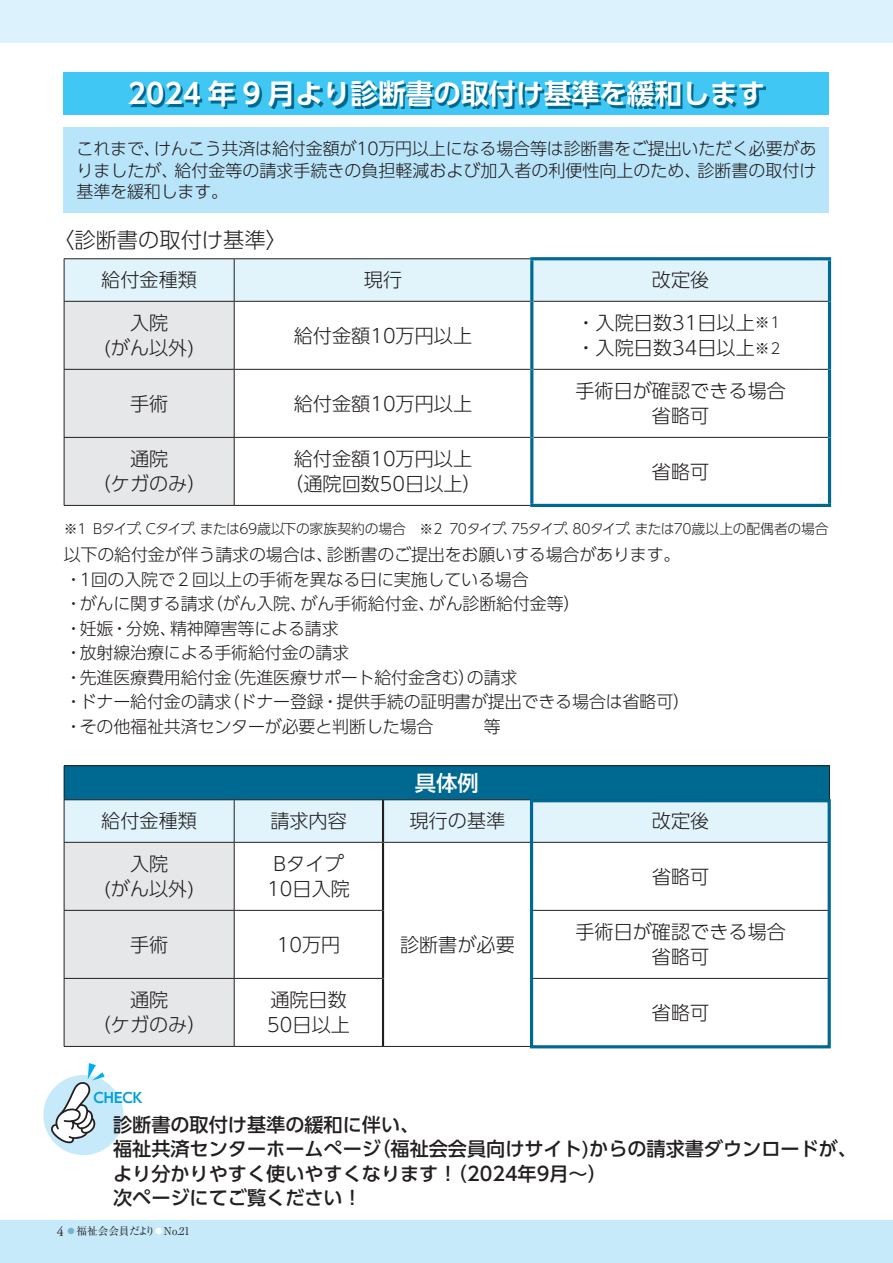
<style>
.page{position:relative;width:893px;height:1263px;background:#fff}
.page>*{position:absolute;margin:0;border:0;box-sizing:border-box;transform-origin:0 0}
.t1{font:700 27.6px "UD Shin Go Pro De";color:#fff}
.t2{font:300 21.3px "UD Shin Go Pro";color:#231f20}
.t3{font:500 21.3px "UD Shin Go Pro";color:#fff}
.t4{font:300 19.2px/25.5px "UD Shin Go Pro";color:#231f20;text-align:center}
.t5{font:500 19.2px/24.5px "UD Shin Go Pro";color:#231f20}
.t6{font:300 16.95px/24.5px "UD Shin Go Pro";letter-spacing:-.01em;color:#231f20}
.t7{font:300 13.8px "UD Shin Go Pro";letter-spacing:-.035em;color:#231f20}
.t8{font:700 13.8px "UD Shin Go Pro De";color:#009fda}
.t9{font:10.65px "Ryumin Pro";color:#231f20}
.s1{font-size:14.85px}
.s2{font-family:"Adobe Garamond Pro";font-size:13.8px}
.s3{color:#76b4cf}
.s4{color:#fff}
</style>
<div class="page">
<div style="left:0;top:1220px;width:893px;height:43px;background:#c6eafa"></div>
<div style="left:0;top:0;width:893px;height:43px;background:#dcf2fc"></div>
<div style="left:64px;top:72px;width:765px;height:43px;background:#40c7f4"></div>
<img style="left:131px;top:82px;width:634px;height:27px">
<div style="left:64px;top:128px;width:765px;height:85px;background:#b9e5fa"></div>
<svg style="left:65px;top:259px;width:763px;height:246px"></svg>
<hr style="left:64px;top:258px;width:170px;height:1px;background:#231f20">
<hr style="left:64px;top:259px;width:1px;height:42px;background:#231f20">
<hr style="left:234px;top:258px;width:296px;height:1px;background:#231f20">
<hr style="left:234px;top:259px;width:1px;height:42px;background:#231f20">
<hr style="left:64px;top:301px;width:170px;height:1px;background:#231f20">
<hr style="left:64px;top:302px;width:1px;height:67px;background:#231f20">
<hr style="left:234px;top:301px;width:296px;height:1px;background:#231f20">
<hr style="left:234px;top:302px;width:1px;height:67px;background:#231f20">
<hr style="left:533px;top:301px;width:295px;height:1px;background:#231f20">
<hr style="left:64px;top:369px;width:170px;height:1px;background:#231f20">
<hr style="left:64px;top:370px;width:1px;height:67px;background:#231f20">
<hr style="left:234px;top:369px;width:296px;height:1px;background:#231f20">
<hr style="left:234px;top:370px;width:1px;height:67px;background:#231f20">
<hr style="left:533px;top:369px;width:295px;height:1px;background:#231f20">
<hr style="left:64px;top:437px;width:170px;height:1px;background:#231f20">
<hr style="left:64px;top:438px;width:1px;height:67px;background:#231f20">
<hr style="left:234px;top:437px;width:296px;height:1px;background:#231f20">
<hr style="left:234px;top:438px;width:1px;height:67px;background:#231f20">
<hr style="left:533px;top:437px;width:295px;height:1px;background:#231f20">
<hr style="left:64px;top:505px;width:170px;height:1px;background:#231f20">
<hr style="left:234px;top:505px;width:296px;height:1px;background:#231f20">
<hr style="left:530px;top:257px;width:301px;height:3px;background:#006991">
<hr style="left:530px;top:260px;width:3px;height:41px;background:#006991">
<hr style="left:828px;top:260px;width:3px;height:41px;background:#006991">
<hr style="left:530px;top:301px;width:3px;height:68px;background:#006991">
<hr style="left:828px;top:301px;width:3px;height:68px;background:#006991">
<hr style="left:530px;top:369px;width:3px;height:68px;background:#006991">
<hr style="left:828px;top:369px;width:3px;height:68px;background:#006991">
<hr style="left:530px;top:437px;width:3px;height:67px;background:#006991">
<hr style="left:828px;top:437px;width:3px;height:67px;background:#006991">
<hr style="left:530px;top:504px;width:301px;height:3px;background:#006991">
<div style="left:64px;top:766px;width:765px;height:34px;background:#006991"></div>
<svg style="left:65px;top:800px;width:762px;height:246px"></svg>
<hr style="left:64px;top:765px;width:170px;height:1px;background:#231f20">
<hr style="left:64px;top:766px;width:1px;height:33px;background:#231f20">
<hr style="left:234px;top:765px;width:149px;height:1px;background:#231f20">
<hr style="left:383px;top:765px;width:149px;height:1px;background:#231f20">
<hr style="left:532px;top:765px;width:298px;height:1px;background:#231f20">
<hr style="left:829px;top:766px;width:1px;height:33px;background:#231f20">
<hr style="left:64px;top:799px;width:170px;height:1px;background:#231f20">
<hr style="left:64px;top:800px;width:1px;height:42px;background:#231f20">
<hr style="left:234px;top:799px;width:149px;height:1px;background:#231f20">
<hr style="left:234px;top:800px;width:1px;height:42px;background:#231f20">
<hr style="left:383px;top:799px;width:149px;height:1px;background:#231f20">
<hr style="left:64px;top:842px;width:170px;height:1px;background:#231f20">
<hr style="left:64px;top:843px;width:1px;height:67px;background:#231f20">
<hr style="left:234px;top:842px;width:148px;height:1px;background:#231f20">
<hr style="left:234px;top:843px;width:1px;height:67px;background:#231f20">
<hr style="left:384px;top:842px;width:148px;height:1px;background:#231f20">
<hr style="left:532px;top:842px;width:298px;height:1px;background:#231f20">
<hr style="left:64px;top:910px;width:170px;height:1px;background:#231f20">
<hr style="left:64px;top:911px;width:1px;height:67px;background:#231f20">
<hr style="left:234px;top:910px;width:148px;height:1px;background:#231f20">
<hr style="left:234px;top:911px;width:1px;height:67px;background:#231f20">
<hr style="left:531px;top:910px;width:299px;height:1px;background:#231f20">
<hr style="left:64px;top:978px;width:170px;height:1px;background:#231f20">
<hr style="left:64px;top:979px;width:1px;height:67px;background:#231f20">
<hr style="left:234px;top:978px;width:148px;height:1px;background:#231f20">
<hr style="left:234px;top:979px;width:1px;height:67px;background:#231f20">
<hr style="left:531px;top:978px;width:299px;height:1px;background:#231f20">
<hr style="left:64px;top:1046px;width:170px;height:1px;background:#231f20">
<hr style="left:234px;top:1046px;width:149px;height:1px;background:#231f20">
<hr style="left:383px;top:1046px;width:149px;height:1px;background:#231f20">
<hr style="left:382px;top:800px;width:2px;height:42px;background:#231f20">
<hr style="left:382px;top:842px;width:2px;height:68px;background:#231f20">
<hr style="left:382px;top:910px;width:2px;height:68px;background:#231f20">
<hr style="left:382px;top:978px;width:2px;height:68px;background:#231f20">
<div style="left:43px;top:1075px;width:80px;height:80px;background:#c6eafa;border-radius:50%"></div>
<svg style="left:51px;top:1063px;width:54px;height:80px"></svg>
<div style="left:530px;top:799px;width:301px;height:249px;border:3px solid #006991"></div>
<h1 class="t1" style="left:128px;top:71px;width:639px">2024 年 9 月より診断書の取付け基準を緩和します</h1>
<p class="t6" style="left:77px;top:138px;width:741px;line-height:21.3px;text-align:justify">これまで、けんこう共済は給付金額が10万円以上になる場合等は診断書をご提出いただく必要がありましたが、給付金等の請求手続きの負担軽減および加入者の利便性向上のため、診断書の取付け基準を緩和します。</p>
<p class="t2" style="left:53px;top:223px;width:235px">〈診断書の取付け基準〉</p>
<p class="t4" style="left:101px;top:267px;width:97px">給付金種類</p>
<p class="t4" style="left:364px;top:267px;width:40px">現行</p>
<p class="t4" style="left:652px;top:267px;width:59px">改定後</p>
<p class="t4" style="left:104px;top:309px;width:92px">入院<br>(がん以外)</p>
<p class="t4" style="left:576px;top:309px;width:208px;text-align:left">・入院日数31日以上<span class="s1">※1</span>・入院日数34日以上<span class="s1">※２</span></p>
<p class="t4" style="left:294px;top:322px;width:180px">給付金額10万円以上</p>
<p class="t4" style="left:130px;top:390px;width:40px">手術</p>
<p class="t4" style="left:294px;top:390px;width:180px">給付金額10万円以上</p>
<p class="t4" style="left:92px;top:445px;width:116px">通院<br>（ケガのみ）</p>
<p class="t4" style="left:284px;top:445px;width:199px">給付金額10万円以上（通院回数50日以上）</p>
<p class="t4" style="left:575px;top:377px;width:212px">手術日が確認できる場合省略可</p>
<p class="t4" style="left:652px;top:458px;width:59px">省略可</p>
<p class="t7" style="left:64px;top:517px;width:766px">※１ Bタイプ、Cタイプ、または69歳以下の家族契約の場合　※２ 70タイプ、75タイプ、80タイプ、または70歳以上の配偶者の場合</p>
<p class="t6" style="left:64px;top:542px;width:628px">以下の給付金が伴う請求の場合は、診断書のご提出をお願いする場合があります。・1回の入院で２回以上の手術を異なる日に実施している場合<br>・がんに関する請求（がん入院、がん手術給付金、がん診断給付金等）<br>・妊娠・分娩、精神障害等による請求<br>・放射線治療による手術給付金の請求<br>・先進医療費用給付金（先進医療サポート給付金含む）の請求<br>・ドナー給付金の請求（ドナー登録・提供手続の証明書が提出できる場合は省略可）・その他福祉共済センターが必要と判断した場合　　　等</p>
<p class="t3" style="left:415px;top:765px;width:65px">具体例</p>
<p class="t4" style="left:101px;top:807px;width:97px">給付金種類</p>
<p class="t4" style="left:270px;top:807px;width:78px">請求内容</p>
<p class="t4" style="left:410px;top:807px;width:97px">現行の基準</p>
<p class="t4" style="left:652px;top:807px;width:59px">改定後</p>
<p class="t4" style="left:104px;top:850px;width:92px">入院<br>(がん以外)</p>
<p class="t4" style="left:267px;top:850px;width:84px">Bタイプ<br>10日入院</p>
<p class="t4" style="left:400px;top:931px;width:116px">診断書が必要</p>
<p class="t4" style="left:652px;top:863px;width:59px">省略可</p>
<p class="t4" style="left:575px;top:918px;width:212px">手術日が確認できる場合省略可</p>
<p class="t4" style="left:130px;top:931px;width:40px">手術</p>
<p class="t4" style="left:277px;top:931px;width:65px">10万円</p>
<p class="t4" style="left:92px;top:986px;width:116px">通院<br>（ケガのみ）</p>
<p class="t4" style="left:267px;top:986px;width:84px;text-align:left">通院日数<br>50日以上</p>
<p class="t8" style="left:94px;top:1087px;width:50px">CHECK</p>
<p class="t4" style="left:652px;top:999px;width:59px">省略可</p>
<p class="t5" style="left:113px;top:1112px;width:745px">診断書の取付け基準の緩和に伴い、<br>福祉共済センターホームぺージ（福祉会会員向けサイト)からの請求書ダウンロードが、より分かりやすく使いやすくなります！（2024年9月～）<br>次ページにてご覧ください！</p>
<p class="t9" style="left:57px;top:1222px;width:135px"><span class="s2">4</span> <span class="s3">●</span>福祉会会員だより<span class="s4">●</span>No.21</p>
</div>
